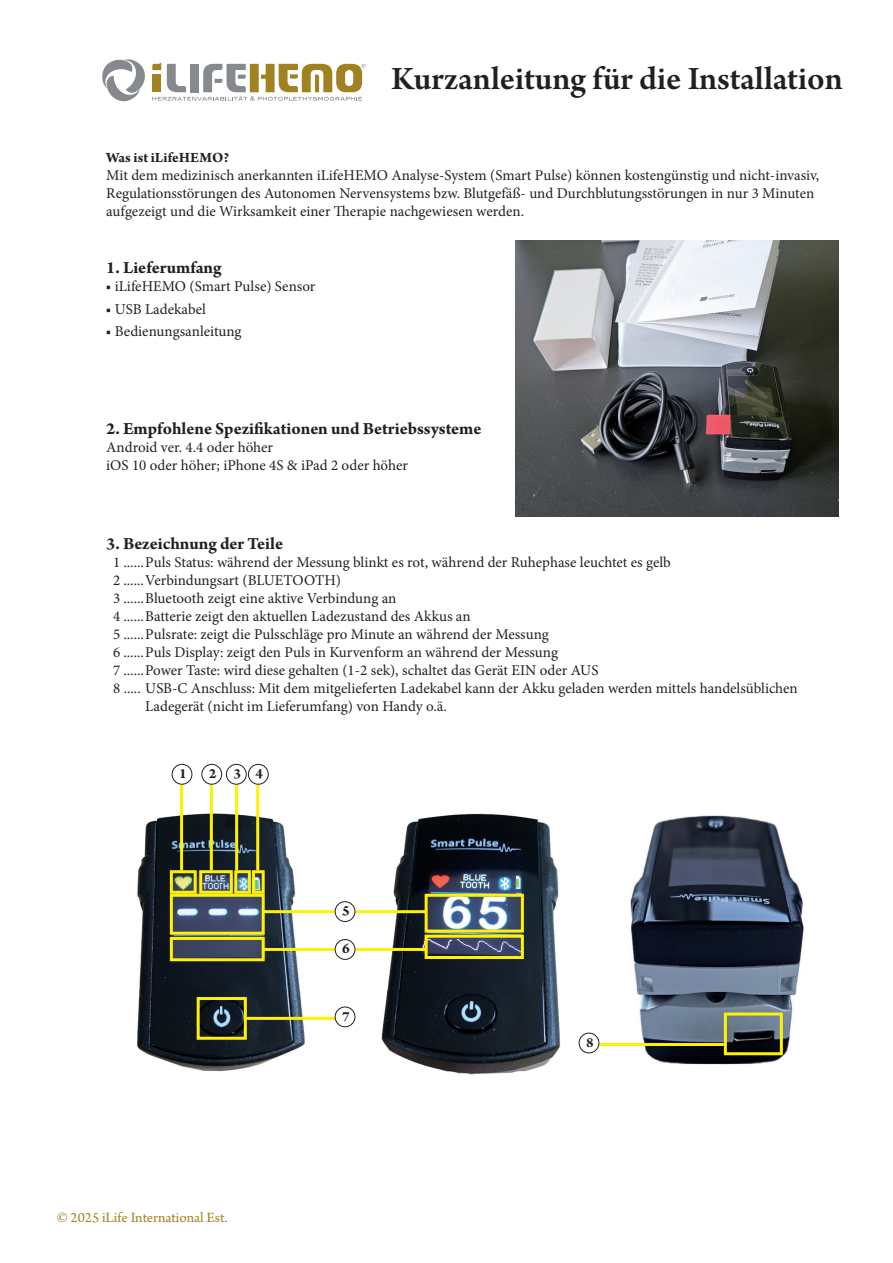
<style>
.page{position:relative;width:893px;height:1263px;background:#fff}
.page>*{position:absolute;margin:0;border:0;box-sizing:border-box;transform-origin:0 0}
.t1{font:600 34.5px "Arno Pro";color:#231f20}
.t2{font:700 18px "Arno Pro";color:#231f20}
.t3{font:15px/18px "Minion Pro";color:#231f20}
.t4{font:15px "Arno Pro";color:#a08222}
.t5{font:700 15px "Arno Pro";color:#231f20}
.s1{font-family:"Arno Pro"}
</style>
<div class="page">
<svg style="left:102px;top:59px;width:264px;height:43px"></svg>
<img style="left:515px;top:240px;width:324px;height:276px">
<img style="left:137px;top:805px;width:181px;height:267px">
<img style="left:630px;top:815px;width:174px;height:250px">
<img style="left:372px;top:813px;width:188px;height:262px">
<hr style="left:180px;top:784px;width:3px;height:86px;background:#fff101">
<hr style="left:210px;top:784px;width:3px;height:86px;background:#fff101">
<hr style="left:235px;top:784px;width:3px;height:86px;background:#fff101">
<hr style="left:256px;top:784px;width:3px;height:86px;background:#fff101">
<hr style="left:263px;top:910px;width:72px;height:3px;background:#fff101">
<hr style="left:263px;top:948px;width:72px;height:3px;background:#fff101">
<hr style="left:246px;top:1017px;width:90px;height:3px;background:#fff101">
<hr style="left:355px;top:910px;width:70px;height:3px;background:#fff101">
<hr style="left:355px;top:948px;width:70px;height:3px;background:#fff101">
<hr style="left:599px;top:1043px;width:125px;height:3px;background:#fff101">
<div style="left:172px;top:764px;width:20px;height:20px;border:1px solid #231f20;border-radius:50%"></div>
<div style="left:201px;top:764px;width:21px;height:20px;border:1px solid #231f20;border-radius:50%"></div>
<div style="left:226px;top:764px;width:21px;height:20px;border:1px solid #231f20;border-radius:50%"></div>
<div style="left:248px;top:764px;width:21px;height:20px;border:1px solid #231f20;border-radius:50%"></div>
<div style="left:335px;top:901px;width:20px;height:21px;border:1px solid #231f20;border-radius:50%"></div>
<div style="left:335px;top:939px;width:20px;height:21px;border:1px solid #231f20;border-radius:50%"></div>
<div style="left:335px;top:1006px;width:20px;height:21px;border:1px solid #231f20;border-radius:50%"></div>
<div style="left:579px;top:1033px;width:20px;height:20px;border:1px solid #231f20;border-radius:50%"></div>
<div style="left:170px;top:870px;width:27px;height:24px;border:3px solid #fff101"></div>
<div style="left:170px;top:894px;width:95px;height:41px;border:3px solid #fff101"></div>
<div style="left:425px;top:894px;width:99px;height:38px;border:3px solid #fff101"></div>
<div style="left:170px;top:937px;width:95px;height:24px;border:3px solid #fff101"></div>
<div style="left:425px;top:935px;width:99px;height:24px;border:3px solid #fff101"></div>
<div style="left:197px;top:997px;width:50px;height:43px;border:3px solid #fff101"></div>
<div style="left:724px;top:1012px;width:59px;height:43px;border:3px solid #fff101"></div>
<div style="left:199px;top:870px;width:34px;height:24px;border:3px solid #fff101"></div>
<div style="left:234px;top:870px;width:17px;height:24px;border:3px solid #fff101"></div>
<div style="left:252px;top:870px;width:13px;height:24px;border:3px solid #fff101"></div>
<h1 class="t1" style="left:391px;top:59px;width:453px">Kurzanleitung für die Installation</h1>
<p class="t5" style="left:106px;top:149px;width:124px">Was ist iLifeHEMO?</p>
<p class="t3" style="left:106px;top:166px;width:715px">Mit dem medizinisch anerkannten iLifeHEMO Analyse-System (Smart Pulse) können kostengünstig und nicht-invasiv,<br>Regulationsstörungen des Autonomen Nervensystems bzw. Blutgefäß- und Durchblutungsstörungen in nur 3 Minuten aufgezeigt und die Wirksamkeit einer Therapie nachgewiesen werden.</p>
<p class="t2" style="left:106px;top:258px;width:117px">1. Lieferumfang</p>
<p class="t3" style="left:106px;top:278px;width:211px"><span class="s1">■</span> iLifeHEMO (Smart Pulse) Sensor</p>
<p class="t3" style="left:106px;top:300px;width:101px"><span class="s1">■</span> USB Ladekabel</p>
<p class="t3" style="left:106px;top:322px;width:137px"><span class="s1">■</span> Bedienungsanleitung</p>
<p class="t2" style="left:106px;top:418px;width:377px">2. Empfohlene Spezifikationen und Betriebssysteme</p>
<p class="t3" style="left:106px;top:438px;width:303px">Android ver. 4.4 oder höher<br>iOS 10 oder höher; iPhone 4S &amp; iPad 2 oder höher</p>
<p class="t2" style="left:106px;top:533px;width:178px">3. Bezeichnung der Teile</p>
<p class="t3" style="left:113px;top:553px;width:559px">1 ......Puls Status: während der Messung blinkt es rot, während der Ruhephase leuchtet es gelb</p>
<p class="t3" style="left:113px;top:571px;width:229px">2 ......Verbindungsart (BLUETOOTH)</p>
<p class="t3" style="left:113px;top:589px;width:285px">3 ......Bluetooth zeigt eine aktive Verbindung an</p>
<p class="t3" style="left:113px;top:607px;width:359px">4 ......Batterie zeigt den aktuellen Ladezustand des Akkus an</p>
<p class="t3" style="left:113px;top:625px;width:437px">5 ......Pulsrate: zeigt die Pulsschläge pro Minute an während der Messung</p>
<p class="t3" style="left:113px;top:643px;width:446px">6 ......Puls Display: zeigt den Puls in Kurvenform an während der Messung</p>
<p class="t3" style="left:113px;top:661px;width:487px">7 ......Power Taste: wird diese gehalten (1-2 sek), schaltet das Gerät EIN oder AUS</p>
<p class="t3" style="left:113px;top:679px;width:686px">8 ..... USB-C Anschluss: Mit dem mitgelieferten Ladekabel kann der Akku geladen werden mittels handelsüblichen</p>
<p class="t3" style="left:145px;top:697px;width:303px">Ladegerät (nicht im Lieferumfang) von Handy o.ä.</p>
<p class="t5" style="left:179px;top:765px;width:9px">1</p>
<p class="t5" style="left:209px;top:765px;width:56px">234</p>
<p class="t4" style="left:57px;top:1209px;width:172px">© 2025 iLife International Est.</p>
<p class="t5" style="left:342px;top:902px;width:9px">5</p>
<p class="t5" style="left:342px;top:940px;width:9px">6</p>
<p class="t5" style="left:342px;top:1007px;width:9px">7</p>
<p class="t5" style="left:586px;top:1033px;width:9px">8</p>
</div>
